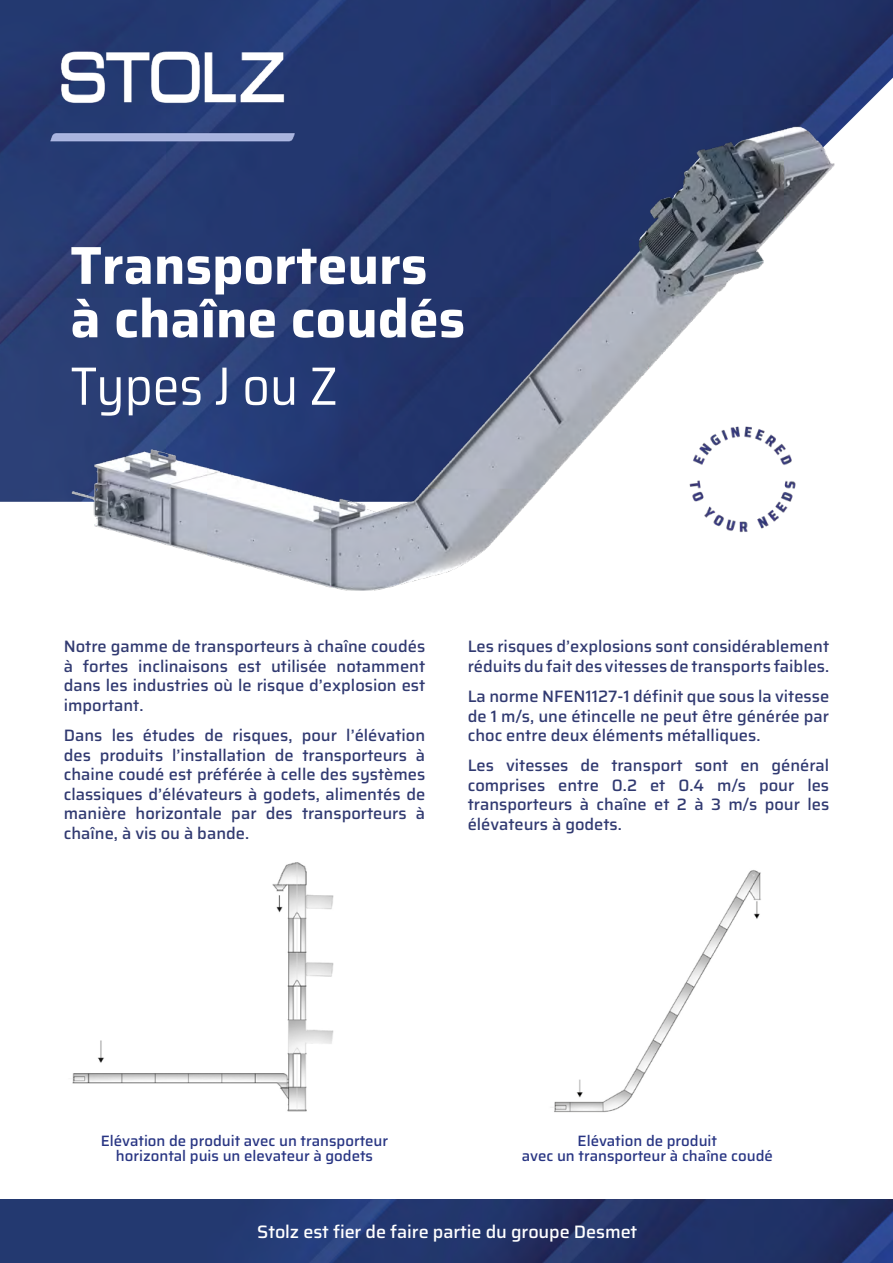
<style>
.page{position:relative;width:893px;height:1263px;background:#fff}
.page>*{position:absolute;margin:0;border:0;box-sizing:border-box;transform-origin:0 0}
.t1{font:semi-condensed 54px "Saira";color:#fff}
.t2{font:700 53.4px/53.4px "Saira";color:#fff}
.t3{font:500 18px "Saira";letter-spacing:-.005em;color:#fff}
.t4{font:500 16.5px/19.5px "Saira";color:#313a71;text-align:justify}
.t5{font:500 15px/15px "Saira";color:#283583;text-align:center}
</style>
<div class="page">
<img style="left:0;top:1199px;width:893px;height:64px">
<img style="left:0;top:0;width:893px;height:502px">
<img style="left:0;top:0;width:358px;height:207px">
<img style="left:16px;top:104px;width:877px;height:487px">
<img style="left:554px;top:870px;width:207px;height:243px">
<img style="left:72px;top:862px;width:262px;height:250px">
<img style="left:655px;top:391px;width:175px;height:176px">
<h2 class="t2" style="left:70px;top:237px;width:396px">Transporteurs à chaîne coudés</h2>
<h1 class="t1" style="left:70px;top:342px;width:269px">Types J ou Z</h1>
<p class="t4" style="left:64px;top:636px;width:363px">Notre gamme de transporteurs à chaîne coudés à fortes inclinaisons est utilisée notamment dans les industries où le risque d’explosion est important.</p>
<p class="t4" style="left:64px;top:725px;width:363px">Dans les études de risques, pour l’élévation des produits l’installation de transporteurs à chaine coudé est préférée à celle des systèmes classiques d’élévateurs à godets, alimentés de manière horizontale par des transporteurs à chaîne, à vis ou à bande.</p>
<p class="t4" style="left:468px;top:636px;width:363px">Les risques d’explosions sont considérablement réduits du fait des vitesses de transports faibles.</p>
<p class="t4" style="left:468px;top:686px;width:363px">La norme NFEN1127-1 définit que sous la vitesse de 1 m/s, une étincelle ne peut être générée par choc entre deux éléments métalliques.</p>
<p class="t4" style="left:468px;top:755px;width:363px">Les vitesses de transport sont en général comprises entre 0.2 et 0.4 m/s pour les transporteurs à chaîne et 2 à 3 m/s pour les élévateurs à godets.</p>
<p class="t5" style="left:101px;top:1133px;width:289px">Elévation de produit avec un transporteur horizontal puis un elevateur à godets</p>
<p class="t5" style="left:522px;top:1133px;width:252px">Elévation de produit<br>avec un transporteur à chaîne coudé</p>
<p class="t3" style="left:257px;top:1217px;width:382px">Stolz est fier de faire partie du groupe Desmet</p>
</div>
